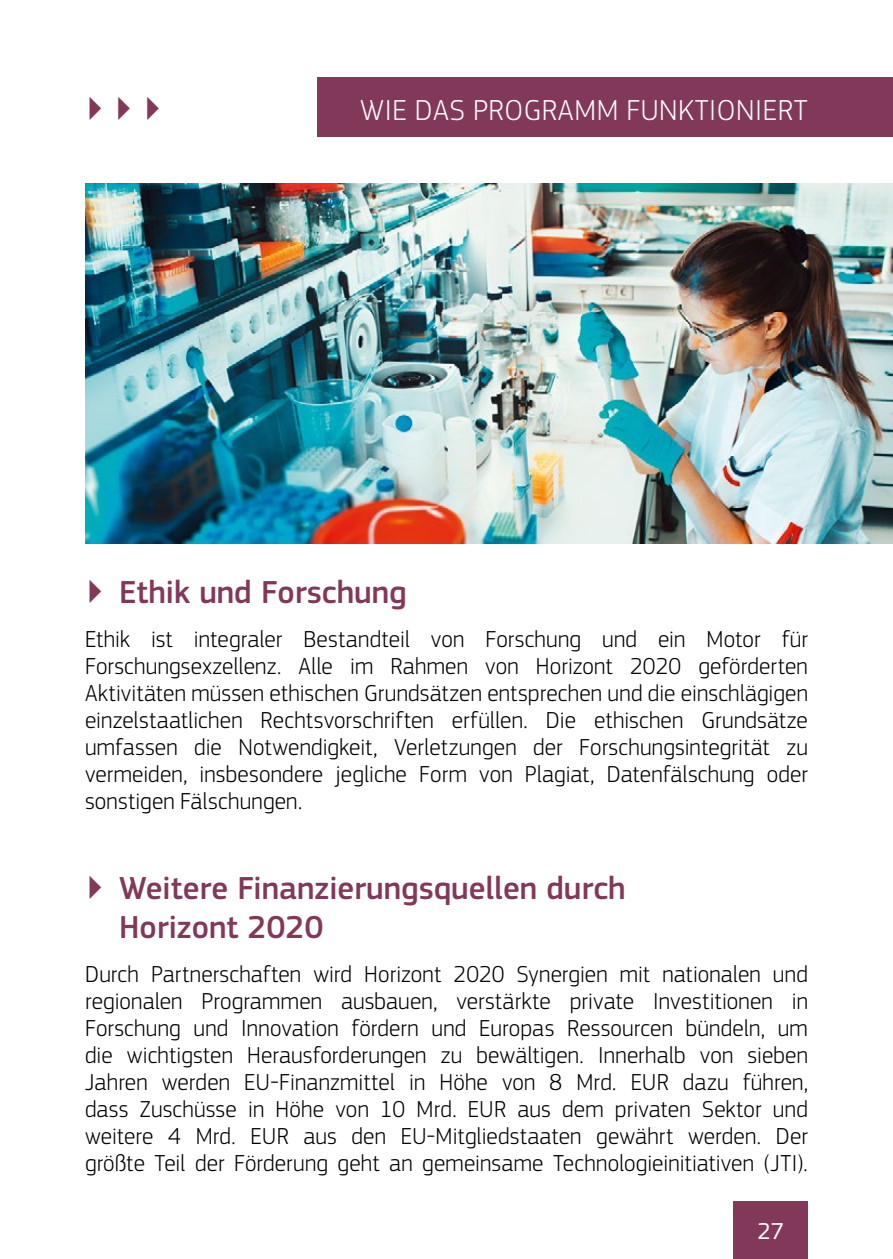
<style>
.page{position:relative;width:893px;height:1259px;background:#fff}
.page>*{position:absolute;margin:0;border:0;box-sizing:border-box;transform-origin:0 0}
.t1{font:500 33px/39px "EC Square Sans Pro";color:#823859}
.W_Header_cap{font:300 30px "EC Square Sans Pro";letter-spacing:.02em;color:#fff}
.Body{font:300 24px/27px "EC Square Sans Pro";letter-spacing:.005em;color:#000;text-align:justify}
.t2{font:24px "EC Square Sans Pro";color:#fff}
</style>
<div class="page">
<div style="left:317px;top:78px;width:576px;height:59px;background:#823859"></div>
<div style="left:733px;top:1201px;width:75px;height:58px;background:#823859"></div>
<img style="left:85px;top:184px;width:808px;height:360px">
<h1 class="t1" style="left:85px;top:90px;width:79px">▶ ▶ ▶</h1>
<p class="W_Header_cap" style="left:360px;top:92px;width:449px">WIE DAS PROGRAMM FUNKTIONIERT</p>
<p class="t1" style="left:85px;top:573px;width:323px">▶ Ethik und Forschung</p>
<p class="Body" style="left:85px;top:625px;width:724px">Ethik ist integraler Bestandteil von Forschung und ein Motor für Forschungsexzellenz. Alle im Rahmen von Horizont 2020 geförderten Aktivitäten müssen ethischen Grundsätzen entsprechen und die einschlägigen einzelstaatlichen Rechtsvorschriften erfüllen. Die ethischen Grundsätze umfassen die Notwendigkeit, Verletzungen der Forschungsintegrität zu vermeiden, insbesondere jegliche Form von Plagiat, Datenfälschung oder sonstigen Fälschungen.</p>
<p class="t1" style="left:119px;top:869px;width:508px;text-indent:-34px">▶ Weitere Finanzierungsquellen durch<br>Horizont 2020</p>
<p class="Body" style="left:85px;top:960px;width:724px">Durch Partnerschaften wird Horizont 2020 Synergien mit nationalen und regionalen Programmen ausbauen, verstärkte private Investitionen in Forschung und Innovation fördern und Europas Ressourcen bündeln, um die wichtigsten Herausforderungen zu bewältigen. Innerhalb von sieben Jahren werden EU-Finanzmittel in Höhe von 8 Mrd. EUR dazu führen, dass Zuschüsse in Höhe von 10 Mrd. EUR aus dem privaten Sektor und weitere 4 Mrd. EUR aus den EU-Mitgliedstaaten gewährt werden. Der größte Teil der Förderung geht an gemeinsame Technologieinitiativen (JTI).</p>
<p class="t2" style="left:757px;top:1217px;width:28px">27</p>
</div>
